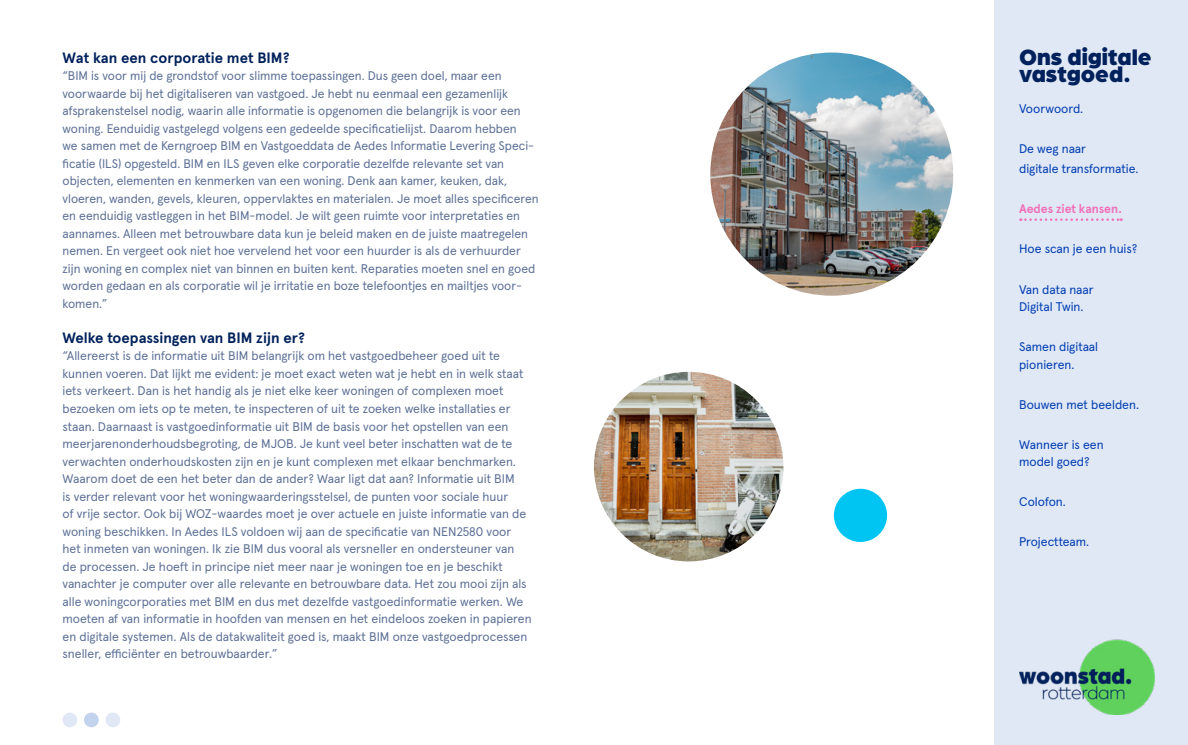
<style>
.page{position:relative;width:1188px;height:745px;background:#fff}
.page>*{position:absolute;margin:0;border:0;box-sizing:border-box;transform-origin:0 0}
.t1{font:900 23.62px/17.2px "Arboria";color:#00215b}
.t2{font:700 15px "Apercu Pro";color:#00215b}
.t3{font:12.5px/17.5px "Apercu Pro";color:#5c7096}
.t4{font:12.5px/17.5px "Apercu Pro";color:#003cb0}
.t5{font:700 12.5px "Apercu Pro";color:#f170b8}
</style>
<div class="page">
<div style="left:63px;top:712px;width:14px;height:14px;background:#e0e8f6;border-radius:50%"></div>
<div style="left:106px;top:712px;width:14px;height:14px;background:#e0e8f6;border-radius:50%"></div>
<div style="left:84px;top:712px;width:15px;height:14px;background:#c4d3ed;border-radius:50%"></div>
<div style="left:994px;top:0;width:194px;height:744px;background:#e0e8f6"></div>
<img style="left:1019px;top:639px;width:135px;height:75px">
<img style="left:594px;top:371px;width:189px;height:190px;border-radius:95px">
<img style="left:710px;top:52px;width:243px;height:243px;border-radius:121px">
<div style="left:834px;top:488px;width:53px;height:53px;background:#00c5f2;border-radius:50%"></div>
<svg style="left:1020px;top:218px;width:101px;height:3px"></svg>
<p class="t2" style="left:62px;top:46px;width:229px">Wat kan een corporatie met BIM?</p>
<p class="t3" style="left:62px;top:66px;width:478px">“BIM is voor mij de grondstof voor slimme toepassingen. Dus geen doel, maar een voorwaarde bij het digitaliseren van vastgoed. Je hebt nu eenmaal een gezamenlijk afsprakenstelsel nodig, waarin alle informatie is opgenomen die belangrijk is voor een woning. Eenduidig vastgelegd volgens een gedeelde specificatielijst. Daarom hebben<br>we samen met de Kerngroep BIM en Vastgoeddata de Aedes Informatie Levering Speci&shy;ficatie (ILS) opgesteld. BIM en ILS geven elke corporatie dezelfde relevante set van objecten, elementen en kenmerken van een woning. Denk aan kamer, keuken, dak, vloeren, wanden, gevels, kleuren, oppervlaktes en materialen. Je moet alles specificeren en eenduidig vastleggen in het BIM-model. Je wilt geen ruimte voor interpretaties en aannames. Alleen met betrouwbare data kun je beleid maken en de juiste maatregelen nemen. En vergeet ook niet hoe vervelend het voor een huurder is als de verhuurder zijn woning en complex niet van binnen en buiten kent. Reparaties moeten snel en goed worden gedaan en als corporatie wil je irritatie en boze telefoontjes en mailtjes voor&shy;komen.”</p>
<p class="t2" style="left:62px;top:326px;width:244px">Welke toepassingen van BIM zijn er?</p>
<p class="t3" style="left:62px;top:346px;width:470px">“Allereerst is de informatie uit BIM belangrijk om het vastgoedbeheer goed uit te kunnen voeren. Dat lijkt me evident: je moet exact weten wat je hebt en in welk staat iets verkeert. Dan is het handig als je niet elke keer woningen of complexen moet bezoeken om iets op te meten, te inspecteren of uit te zoeken welke installaties er staan. Daarnaast is vastgoedinformatie uit BIM de basis voor het opstellen van een meerjarenonderhoudsbegroting, de MJOB. Je kunt veel beter inschatten wat de te verwachten onderhoudskosten zijn en je kunt complexen met elkaar benchmarken.<br>Waarom doet de een het beter dan de ander? Waar ligt dat aan? Informatie uit BIM<br>is verder relevant voor het woningwaarderingsstelsel, de punten voor sociale huur<br>of vrije sector. Ook bij WOZ-waardes moet je over actuele en juiste informatie van de woning beschikken. In Aedes ILS voldoen wij aan de specificatie van NEN2580 voor het inmeten van woningen. Ik zie BIM dus vooral als versneller en ondersteuner van<br>de processen. Je hoeft in principe niet meer naar je woningen toe en je beschikt vanachter je computer over alle relevante en betrouwbare data. Het zou mooi zijn als alle woningcorporaties met BIM en dus met dezelfde vastgoedinformatie werken. We moeten af van informatie in hoofden van mensen en het eindeloos zoeken in papieren en digitale systemen. Als de datakwaliteit goed is, maakt BIM onze vastgoedprocessen sneller, efficiënter en betrouwbaarder.”</p>
<h1 class="t1" style="left:1019px;top:46px;width:134px">Ons digitale vastgoed.</h1>
<p class="t4" style="left:1019px;top:99px;width:66px">Voorwoord.</p>
<p class="t4" style="left:1019px;top:138px;width:121px;line-height:20px">De weg naar<br>digitale transformatie.</p>
<p class="t5" style="left:1019px;top:199px;width:104px">Aedes ziet kansen.</p>
<p class="t4" style="left:1019px;top:239px;width:120px">Hoe scan je een huis?</p>
<p class="t4" style="left:1019px;top:279px;width:76px">Van data naar<br>Digital Twin.</p>
<p class="t4" style="left:1019px;top:337px;width:81px">Samen digitaal pionieren.</p>
<p class="t4" style="left:1019px;top:394px;width:121px">Bouwen met beelden.</p>
<p class="t4" style="left:1019px;top:434px;width:86px">Wanneer is een model goed?</p>
<p class="t4" style="left:1019px;top:492px;width:48px">Colofon.</p>
<p class="t4" style="left:1019px;top:532px;width:72px">Projectteam.</p>
</div>
